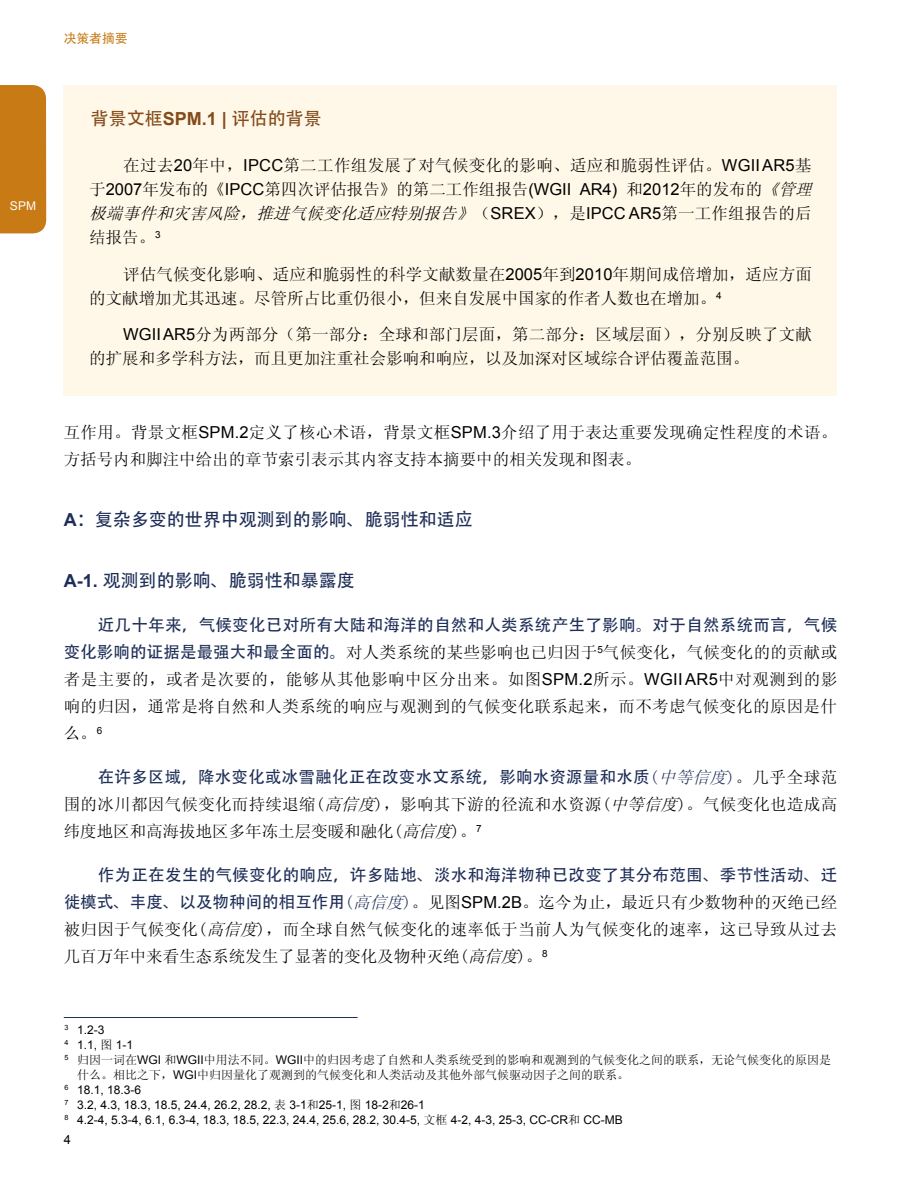
<style>
.page{position:relative;width:918px;height:1188px;background:#fff}
.page>*{position:absolute;margin:0;border:0;box-sizing:border-box;transform-origin:0 0}
.t1{font:18px "Adobe Heiti Std";color:#1e2e57}
.t2{font:18px "Adobe Heiti Std";color:#844b1b}
.t3{font:16.5px/27px "Sim Sun";letter-spacing:.005em;color:#000}
.t4{font:16.5px "Adobe Heiti Std";letter-spacing:.02em;color:#1e2e57}
.t5{font:12.75px "Adobe Heiti Std";color:#c87a14}
.t6{font:12.75px "Arial";color:#000}
.t7{font:12px/15px "Arial";color:#000}
.t8{font:12px/15px "Sim Sun";color:#000}
.t9{font:12px "Arial";color:#fff}
.s1{font-family:"Arial";font-weight:700}
.s2{font-family:"Arial"}
.s3{font-style:italic}
.s4{font-family:"Adobe Heiti Std";color:#1e2e57}
.s5{font-family:"Sim Sun"}
.s6{font-family:"Sim Sun";font-style:italic}
.s7{font-family:"Sim Sun";color:#000}
.s8{color:#1e2e57}
.s9{font-style:italic;color:#1e2e57}
</style>
<div class="page">
<div style="left:0;top:85px;width:46px;height:148px;background:#c87a14"></div>
<div style="left:64px;top:85px;width:773px;height:311px;background:#fff8e8"></div>
<hr style="left:64px;top:1017px;width:294px;height:1px;background:#1e2e57">
<p class="t9" style="left:10px;top:198px;width:28px">SPM</p>
<p class="t5" style="left:64px;top:31px;width:65px">决策者摘要</p>
<p class="t2" style="left:91px;top:108px;width:233px">背景文框<span class="s1">SPM.1 |</span> 评估的背景</p>
<p class="t3" style="left:89px;top:153px;width:728px;line-height:24px;text-indent:34px">在过去<span class="s2">20</span>年中，<span class="s2">IPCC</span>第二工作组发展了对气候变化的影响、适应和脆弱性评估。<span class="s2">WGIIAR5</span>基于<span class="s2">2007</span>年发布的《<span class="s2">IPCC</span>第四次评估报告》的第二工作组报告<span class="s2">(WGII AR4)</span> 和<span class="s2">2012</span>年的发布的<span class="s3">《管理极端事件和灾害风险，推进气候变化适应特别报告》</span>（<span class="s2">SREX</span>），是<span class="s2">IPCC AR5</span>第一工作组报告的后结报告。<sup>3</sup></p>
<p class="t3" style="left:89px;top:262px;width:724px;line-height:24px;text-indent:34px">评估气候变化影响、适应和脆弱性的科学文献数量在<span class="s2">2005</span>年到<span class="s2">2010</span>年期间成倍增加，适应方面的文献增加尤其迅速。尽管所占比重仍很小，但来自发展中国家的作者人数也在增加。<sup>4</sup></p>
<p class="t3" style="left:89px;top:323px;width:724px;line-height:24px;text-indent:34px"><span class="s2">WGIIAR5</span>分为两部分（第一部分：全球和部门层面，第二部分：区域层面），分别反映了文献的扩展和多学科方法，而且更加注重社会影响和响应，以及加深对区域综合评估覆盖范围。</p>
<p class="t3" style="left:64px;top:419px;width:775px">互作用。背景文框<span class="s2">SPM.2</span>定义了核心术语，背景文框<span class="s2">SPM.3</span>介绍了用于表达重要发现确定性程度的术语。方括号内和脚注中给出的章节索引表示其内容支持本摘要中的相关发现和图表。</p>
<p class="t1" style="left:64px;top:509px;width:410px"><span class="s1">A</span>：复杂多变的世界中观测到的影响、脆弱性和适应</p>
<p class="t1" style="left:64px;top:570px;width:293px"><span class="s1">A-1.</span> 观测到的影响、脆弱性和暴露度</p>
<p class="t4" style="left:98px;top:615px;width:741px">近几十年来，气候变化已对所有大陆和海洋的自然和人类系统产生了影响。对于自然系统而言，气候</p>
<p class="t3" style="left:64px;top:639px;width:775px;text-align:justify"><span class="s4">变化影响的证据是最强大和最全面的。</span>对人类系统的某些影响也已归因于<sup>5</sup>气候变化，气候变化的的贡献或者是主要的，或者是次要的，能够从其他影响中区分出来。如图<span class="s2">SPM.2</span>所示。<span class="s2">WGIIAR5</span>中对观测到的影响的归因，通常是将自然和人类系统的响应与观测到的气候变化联系起来，而不考虑气候变化的原因是什么。<sup>6</sup></p>
<p class="t4" style="left:98px;top:767px;width:741px">在许多区域，降水变化或冰雪融化正在改变水文系统，影响水资源量和水质<span class="s5">(</span><span class="s6">中等信度</span><span class="s5">)</span><span class="s7">。几乎全球范</span></p>
<p class="t3" style="left:64px;top:791px;width:775px">围的冰川都因气候变化而持续退缩(<span class="s3">高信度</span>)，影响其下游的径流和水资源(<span class="s3">中等信度</span>)。气候变化也造成高纬度地区和高海拔地区多年冻土层变暖和融化(<span class="s3">高信度</span>)。<sup>7</sup></p>
<p class="t4" style="left:98px;top:865px;width:741px">作为正在发生的气候变化的响应，许多陆地、淡水和海洋物种已改变了其分布范围、季节性活动、迁</p>
<p class="t3" style="left:64px;top:889px;width:775px;text-align:justify"><span class="s4">徙模式、丰度、以及物种间的相互作用</span><span class="s8">(</span><span class="s9">高信度</span><span class="s8">)</span>。见图<span class="s2">SPM.2B</span>。迄今为止，最近只有少数物种的灭绝已经被归因于气候变化(<span class="s3">高信度</span>)，而全球自然气候变化的速率低于当前人为气候变化的速率，这已导致从过去几百万年中来看生态系统发生了显著的变化及物种灭绝(<span class="s3">高信度</span>)。<sup>8</sup></p>
<p class="t7" style="left:64px;top:1022px;width:70px"><sup>3</sup> 1.2-3<br><sup>4</sup> 1.1, <span class="s5">图</span> 1-1</p>
<p class="t8" style="left:77px;top:1052px;width:755px;text-indent:-13px"><sup>5</sup> 归因一词在<span class="s2">WGI</span> 和<span class="s2">WGII</span>中用法不同。<span class="s2">WGII</span>中的归因考虑了自然和人类系统受到的影响和观测到的气候变化之间的联系，无论气候变化的原因是什么。相比之下，<span class="s2">WGI</span>中归因量化了观测到的气候变化和人类活动及其他外部气候驱动因子之间的联系。</p>
<p class="t7" style="left:64px;top:1082px;width:560px"><sup>6</sup> 18.1, 18.3-6<br><sup>7</sup> 3.2, 4.3, 18.3, 18.5, 24.4, 26.2, 28.2, <span class="s5">表</span> 3-1<span class="s5">和</span>25-1, <span class="s5">图</span> 18-2<span class="s5">和</span>26-1<br><sup>8</sup> 4.2-4, 5.3-4, 6.1, 6.3-4, 18.3, 18.5, 22.3, 24.4, 25.6, 28.2, 30.4-5, <span class="s5">文框</span> 4-2, 4-3, 25-3, CC-CR<span class="s5">和</span> CC-MB</p>
<p class="t6" style="left:64px;top:1131px;width:9px">4</p>
</div>
